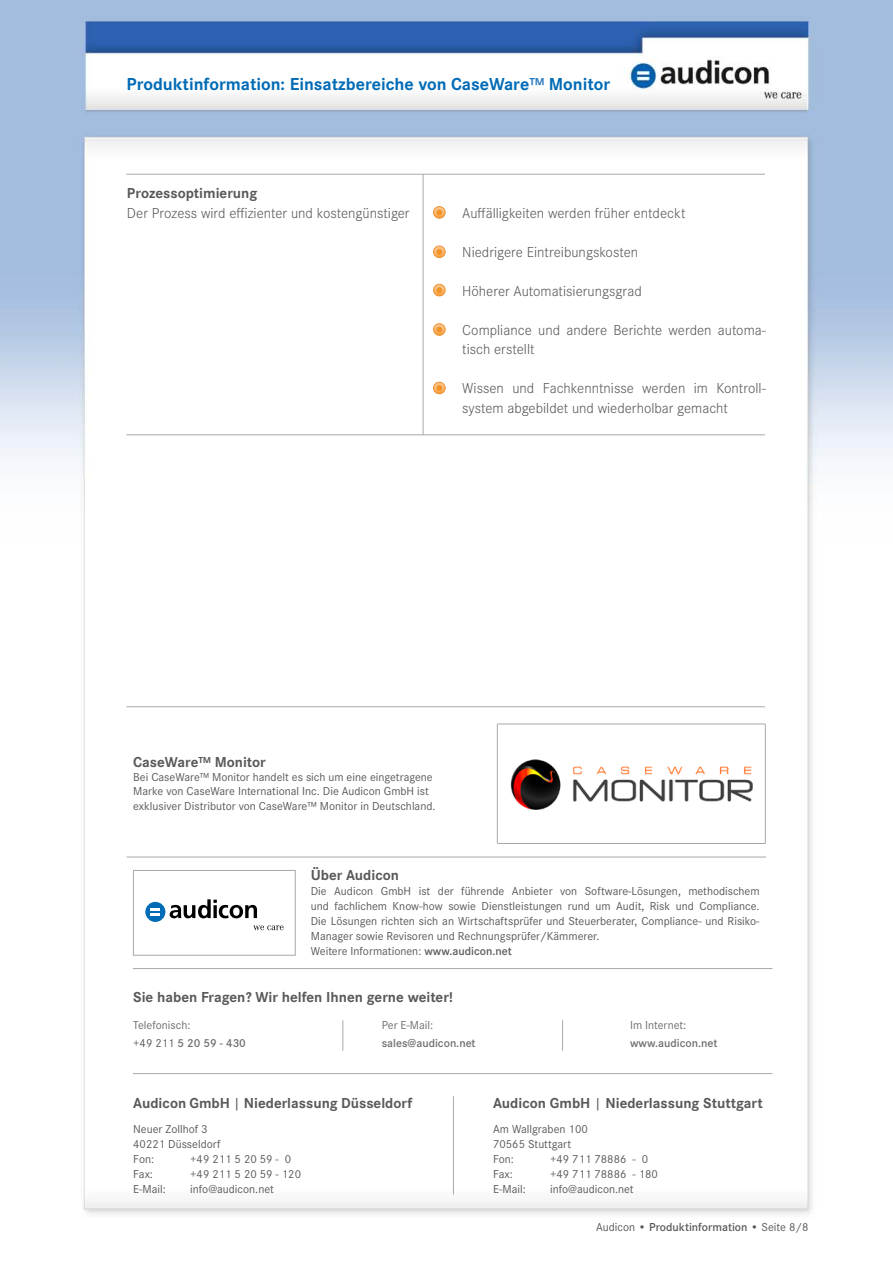
<style>
.page{position:relative;width:893px;height:1263px;background:#fff}
.page>*{position:absolute;margin:0;border:0;box-sizing:border-box;transform-origin:0 0}
.t1{font:700 18px "Corporate S";color:#006bb6}
.t2{font:300 15px/19.5px "Corporate S";color:#58595b}
.t3{font:700 15px "Corporate S";color:#58595b}
.t4{font:12px/15px "Corporate S";color:#58595b}
.t5{font:12px/18px "Corporate S";color:#6d6e71}
.t6{font:600 12px "Corporate S";color:#58595b}
.t7{font:600 12px "Corporate S";color:#6d6e71}
.s1{color:#2e7dc1}
.s2{font-weight:600}
.s3{color:#58595b}
.s4{font-weight:400}
</style>
<div class="page">
<img style="left:0;top:0;width:893px;height:1214px">
<hr style="left:562px;top:1020px;width:1px;height:30px;background:#a7a9ac">
<hr style="left:343px;top:1020px;width:1px;height:30px;background:#a7a9ac">
<hr style="left:453px;top:1096px;width:1px;height:98px;background:#a7a9ac">
<hr style="left:133px;top:1073px;width:639px;height:1px;background:#a7a9ac">
<hr style="left:127px;top:857px;width:639px;height:1px;background:#a7a9ac">
<hr style="left:133px;top:968px;width:639px;height:1px;background:#a7a9ac">
<div style="left:133px;top:870px;width:162px;height:85px;background:#fff"></div>
<svg style="left:253px;top:925px;width:31px;height:5px"></svg>
<svg style="left:170px;top:899px;width:87px;height:19px"></svg>
<div style="left:145px;top:902px;width:20px;height:20px;background:#006bb6;border-radius:50%"></div>
<svg style="left:150px;top:908px;width:10px;height:7px"></svg>
<div style="left:133px;top:870px;width:162px;height:85px;border:1px solid #a7a9ac"></div>
<img style="left:509px;top:758px;width:243px;height:51px">
<hr style="left:765px;top:724px;width:1px;height:119px;background:#a7a9ac">
<hr style="left:497px;top:843px;width:268px;height:1px;background:#a7a9ac">
<hr style="left:497px;top:724px;width:268px;height:1px;background:#a7a9ac">
<hr style="left:497px;top:724px;width:1px;height:119px;background:#a7a9ac">
<hr style="left:127px;top:706px;width:638px;height:1px;background:#a7a9ac">
<hr style="left:127px;top:174px;width:638px;height:1px;background:#a7a9ac">
<hr style="left:127px;top:435px;width:638px;height:1px;background:#a7a9ac">
<hr style="left:423px;top:174px;width:1px;height:261px;background:#a7a9ac">
<div style="left:433px;top:206px;width:13px;height:13px;border:1px solid #ec9334;border-radius:50%"></div>
<svg style="left:434px;top:207px;width:11px;height:11px"></svg>
<div style="left:433px;top:246px;width:13px;height:12px;border:1px solid #ec9334;border-radius:50%"></div>
<svg style="left:434px;top:246px;width:11px;height:12px"></svg>
<div style="left:433px;top:284px;width:13px;height:12px;border:1px solid #ec9334;border-radius:50%"></div>
<svg style="left:434px;top:284px;width:11px;height:12px"></svg>
<div style="left:433px;top:323px;width:13px;height:13px;border:1px solid #ec9334;border-radius:50%"></div>
<svg style="left:434px;top:324px;width:11px;height:11px"></svg>
<div style="left:433px;top:382px;width:13px;height:12px;border:1px solid #ec9334;border-radius:50%"></div>
<svg style="left:434px;top:382px;width:11px;height:12px"></svg>
<h1 class="t1" style="left:126px;top:74px;width:485px">Produktinformation: Einsatzbereiche von CaseWare<span class="s1">™</span> Monitor</h1>
<p class="t3" style="left:127px;top:185px;width:132px">Prozessoptimierung</p>
<p class="t2" style="left:127px;top:203px;width:284px">Der Prozess wird effizienter und kostengünstiger</p>
<p class="t2" style="left:462px;top:203px;width:225px">Auffälligkeiten werden früher entdeckt</p>
<p class="t2" style="left:462px;top:242px;width:177px">Niedrigere Eintreibungskosten</p>
<p class="t2" style="left:462px;top:281px;width:181px">Höherer Automatisierungsgrad</p>
<p class="t2" style="left:462px;top:320px;width:305px">Compliance und andere Berichte werden automa&shy;tisch erstellt</p>
<p class="t2" style="left:462px;top:379px;width:305px">Wissen und Fachkenntnisse werden im Kontroll&shy;system abgebildet und wiederholbar gemacht</p>
<p class="t3" style="left:133px;top:753px;width:134px">CaseWare™ Monitor</p>
<p class="t4" style="left:133px;top:770px;width:304px;line-height:14.4px">Bei CaseWare™ Monitor handelt es sich um eine eingetragene<br>Marke von CaseWare International Inc. Die Audicon GmbH ist exklusiver Distributor von CaseWare™ Monitor in Deutschland.</p>
<p class="t3" style="left:311px;top:866px;width:90px">Über Audicon</p>
<p class="t4" style="left:311px;top:883px;width:450px">Die Audicon GmbH ist der führende Anbieter von Software-Lösungen, methodischem und fachlichem Know-how sowie Dienstleistungen rund um Audit, Risk und Compliance.<br>Die Lösungen richten sich an Wirtschaftsprüfer und Steuerberater, Compliance- und Risiko-Manager sowie Revisoren und Rechnungsprüfer/Kämmerer.<br>Weitere Informationen: <span class="s2">www.audicon.net</span></p>
<p class="t3" style="left:133px;top:988px;width:321px">Sie haben Fragen? Wir helfen Ihnen gerne weiter!</p>
<p class="t5" style="left:133px;top:1016px;width:114px">Telefonisch:<br><span class="s3">+49 211</span> <span class="s2">5 20 59 - 430</span></p>
<p class="t5" style="left:382px;top:1016px;width:53px">Per E-Mail:</p>
<p class="t7" style="left:382px;top:1036px;width:95px">sales@audicon.net</p>
<p class="t5" style="left:630px;top:1016px;width:58px">Im Internet:</p>
<p class="t7" style="left:630px;top:1036px;width:89px">www.audicon.net</p>
<p class="t3" style="left:133px;top:1094px;width:281px">Audicon GmbH <span class="s4">|</span> Niederlassung Düsseldorf</p>
<p class="t3" style="left:493px;top:1094px;width:271px">Audicon GmbH <span class="s4">|</span> Niederlassung Stuttgart</p>
<p class="t4" style="left:133px;top:1122px;width:89px">Neuer Zollhof 3<br>40221 Düsseldorf<br>Fon:</p>
<p class="t4" style="left:493px;top:1122px;width:96px">Am Wallgraben 100<br>70565 Stuttgart<br>Fon:</p>
<p class="t4" style="left:550px;top:1152px;width:100px">+49 711 78886 - 0</p>
<p class="t4" style="left:190px;top:1152px;width:103px">+49 211 5 20 59 - 0</p>
<p class="t4" style="left:133px;top:1167px;width:21px">Fax:</p>
<p class="t4" style="left:190px;top:1167px;width:112px">+49 211 5 20 59 - 120</p>
<p class="t4" style="left:133px;top:1182px;width:34px">E-Mail:</p>
<p class="t4" style="left:190px;top:1182px;width:85px">info@audicon.net</p>
<p class="t4" style="left:493px;top:1167px;width:21px">Fax:</p>
<p class="t4" style="left:550px;top:1167px;width:109px">+49 711 78886 - 180</p>
<p class="t4" style="left:493px;top:1182px;width:34px">E-Mail:</p>
<p class="t4" style="left:550px;top:1182px;width:85px">info@audicon.net</p>
<p class="t6" style="left:596px;top:1220px;width:214px"><span class="s4">Audicon •</span> Produktinformation • <span class="s4">Seite 8/8</span></p>
</div>
